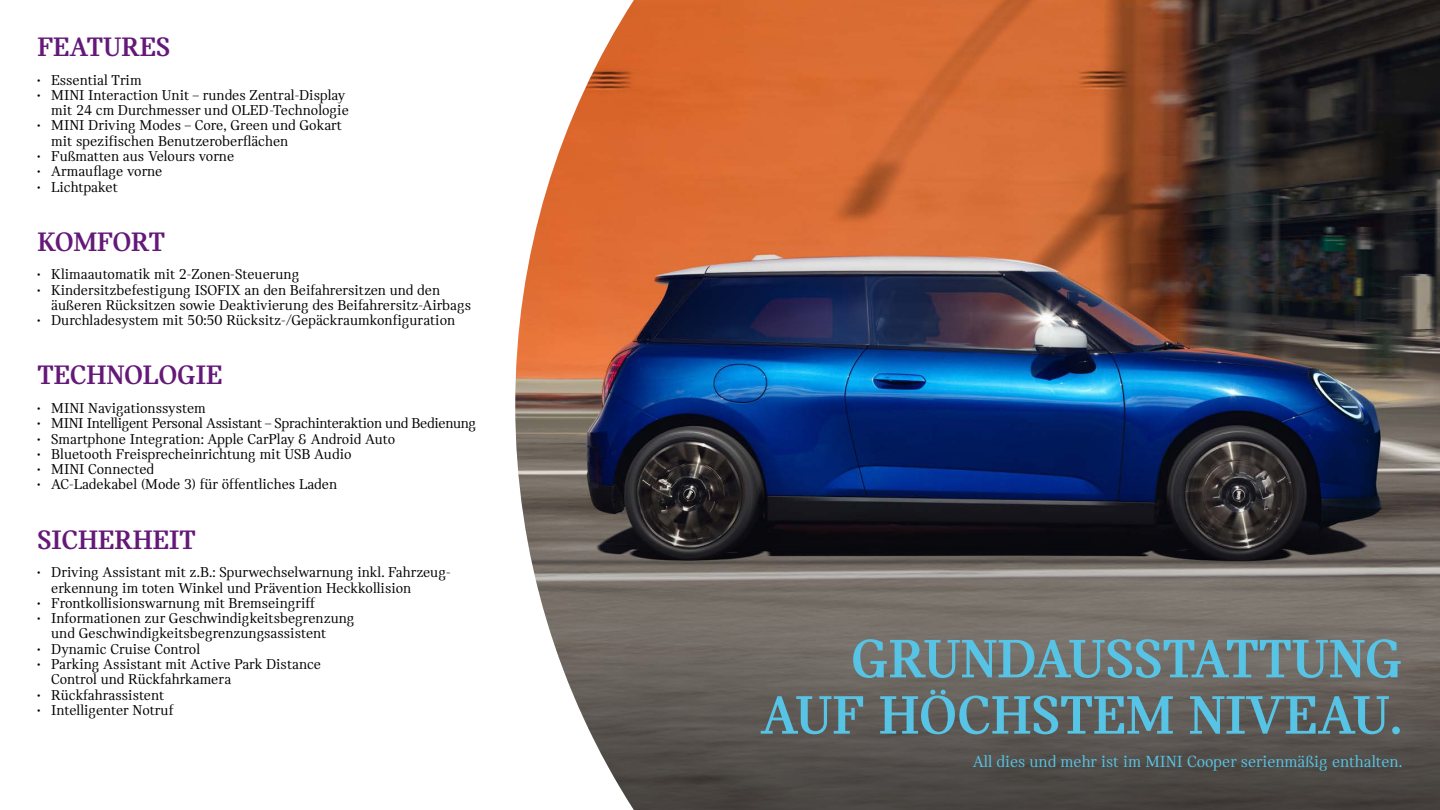
<style>
.page{position:relative;width:1440px;height:810px;background:#fff}
.page>*{position:absolute;margin:0;border:0;box-sizing:border-box;transform-origin:0 0}
.Headline_77pt{font:57.75px "MINI Serif Headline";color:#57c4e5}
.Headline_38pt{font:28.5px "MINI Serif Headline";color:#641978}
.Copy_white_right_23pt{font:17.25px "MINI Serif";color:#57c4e5}
.t1{font:15.3px/15.3px "MINI Serif";color:#000}
.t2{font:15.3px "MINI Serif";letter-spacing:-.02em;color:#000}
</style>
<div class="page">
<img style="left:515px;top:0;width:925px;height:810px">
<p class="Headline_38pt" style="left:38px;top:31px;width:134px">FEATURES</p>
<p class="t1" style="left:38px;top:72px;width:106px">• Essential Trim</p>
<p class="t1" style="left:38px;top:87px;width:313px;text-align:right">• MINI Interaction Unit – rundes Zentral-Display mit 24 cm Durchmesser und OLED-Technologie</p>
<p class="t1" style="left:51px;top:118px;width:292px;text-indent:-14px">• MINI Driving Modes – Core, Green und Gokart mit spezifischen Benutzeroberflächen</p>
<p class="t1" style="left:38px;top:148px;width:198px">• Fußmatten aus Velours vorne</p>
<p class="t1" style="left:38px;top:164px;width:127px">• Armauflage vorne</p>
<p class="t1" style="left:38px;top:179px;width:82px">• Lichtpaket</p>
<p class="Headline_38pt" style="left:38px;top:226px;width:129px">KOMFORT</p>
<p class="t1" style="left:38px;top:267px;width:263px">• Klimaautomatik mit 2-Zonen-Steuerung</p>
<p class="t1" style="left:51px;top:282px;width:421px;text-indent:-14px">• Kindersitzbefestigung ISOFIX an den Beifahrersitzen und den äußeren Rücksitzen sowie Deaktivierung des Beifahrersitz-Airbags</p>
<p class="t1" style="left:38px;top:313px;width:419px">• Durchladesystem mit 50:50 Rücksitz-/Gepäckraumkonfiguration</p>
<p class="Headline_38pt" style="left:38px;top:359px;width:187px">TECHNOLOGIE</p>
<p class="t1" style="left:38px;top:400px;width:170px">• MINI Navigationssystem</p>
<p class="t2" style="left:38px;top:415px;width:440px">• MINI Intelligent Personal Assistant – Sprachinteraktion und Bedienung</p>
<p class="t1" style="left:38px;top:431px;width:359px">• Smartphone Integration: Apple CarPlay &amp; Android Auto</p>
<p class="t1" style="left:38px;top:446px;width:316px">• Bluetooth Freisprecheinrichtung mit USB Audio</p>
<p class="t1" style="left:38px;top:462px;width:118px">• MINI Connected</p>
<p class="t1" style="left:38px;top:477px;width:301px">• AC-Ladekabel (Mode 3) für öffentliches Laden</p>
<p class="Headline_38pt" style="left:38px;top:524px;width:160px">SICHERHEIT</p>
<p class="t1" style="left:51px;top:565px;width:401px;text-indent:-14px">• Driving Assistant mit z.B.: Spurwechselwarnung inkl. Fahrzeug&shy;erkennung im toten Winkel und Prävention Heckkollision</p>
<p class="t1" style="left:38px;top:595px;width:279px">• Frontkollisionswarnung mit Bremseingriff</p>
<p class="t1" style="left:51px;top:611px;width:305px;text-indent:-14px">• Informationen zur Geschwindigkeitsbegrenzung und Geschwindigkeitsbegrenzungsassistent</p>
<p class="t1" style="left:38px;top:641px;width:164px">• Dynamic Cruise Control</p>
<p class="t1" style="left:51px;top:656px;width:271px;text-indent:-14px">• Parking Assistant mit Active Park Distance<br>Control und Rückfahrkamera</p>
<p class="t1" style="left:38px;top:687px;width:128px">• Rückfahrassistent</p>
<p class="t1" style="left:38px;top:702px;width:137px">• Intelligenter Notruf</p>
<p class="Headline_77pt" style="left:852px;top:627px;width:552px">GRUNDAUSSTATTUNG</p>
<p class="Headline_77pt" style="left:760px;top:683px;width:644px">AUF HÖCHSTEM NIVEAU.</p>
<p class="Copy_white_right_23pt" style="left:973px;top:751px;width:431px">All dies und mehr ist im MINI Cooper serienmäßig enthalten.</p>
</div>
